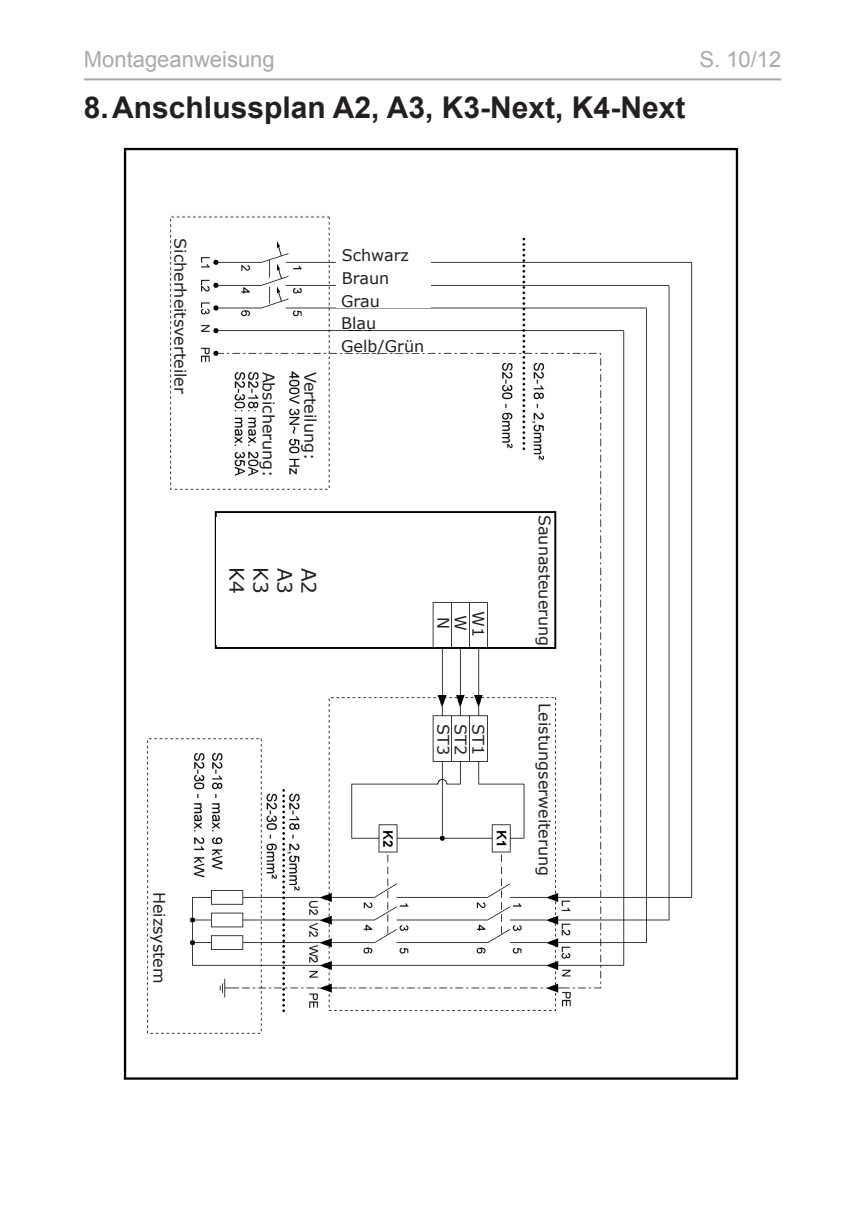
<style>
.page{position:relative;width:862px;height:1214px;background:#fff}
.page>*{position:absolute;margin:0;border:0;box-sizing:border-box;transform-origin:0 0}
.t1{font:700 30px "Arial";color:#231f20}
.t2{font:22px "Arial";color:#a8a9ad}
.t3{font:20px "MS Reference Sans Serif";color:#231f20}
.t4{font:16px "MS Reference Sans Serif";color:#231f20}
</style>
<div class="page">
<img style="left:123px;top:147px;width:616px;height:933px">
<hr style="left:84px;top:78px;width:697px;height:2px;background:#a8a9ad">
<div style="left:525px;top:514px;width:26px;height:132px;background:#fff"></div>
<div style="left:534px;top:703px;width:17px;height:179px;background:#fff"></div>
<div style="left:472px;top:606px;width:12px;height:36px;background:#fff"></div>
<div style="left:455px;top:605px;width:12px;height:36px;background:#fff"></div>
<div style="left:437px;top:607px;width:13px;height:36px;background:#fff"></div>
<div style="left:149px;top:886px;width:17px;height:100px;background:#fff"></div>
<div style="left:173px;top:232px;width:14px;height:170px;background:#fff"></div>
<div style="left:303px;top:366px;width:14px;height:94px;background:#fff"></div>
<div style="left:262px;top:366px;width:13px;height:114px;background:#fff"></div>
<div style="left:336px;top:249px;width:95px;height:13px;background:#fff"></div>
<div style="left:336px;top:272px;width:95px;height:13px;background:#fff"></div>
<div style="left:336px;top:294px;width:95px;height:14px;background:#fff"></div>
<div style="left:336px;top:317px;width:95px;height:13px;background:#fff"></div>
<div style="left:336px;top:340px;width:95px;height:13px;background:#fff"></div>
<div style="left:217px;top:517px;width:100px;height:127px;background:#fff"></div>
<div style="left:472px;top:719px;width:12px;height:36px;background:#fff"></div>
<div style="left:455px;top:719px;width:12px;height:36px;background:#fff"></div>
<div style="left:437px;top:719px;width:13px;height:36px;background:#fff"></div>
<h2 class="t2" style="left:84px;top:44px;width:192px">Montageanweisung</h2>
<h2 class="t2" style="left:699px;top:44px;width:83px">S. 10/12</h2>
<p class="t1" style="left:84px;top:87px;width:603px">8.Anschlussplan A2, A3, K3-Next, K4-Next</p>
<p class="t4" style="left:191px;top:238px;width:157px;rotate:90deg">Sicherheitsverteiler</p>
<p class="t4" style="left:279px;top:371px;width:107px;rotate:90deg">Absicherung:</p>
<p class="t4" style="left:320px;top:371px;width:90px;rotate:90deg">Verteilung:</p>
<p class="t4" style="left:342px;top:245px;width:69px">Schwarz</p>
<p class="t4" style="left:342px;top:268px;width:49px">Braun</p>
<p class="t4" style="left:341px;top:290px;width:40px">Grau</p>
<p class="t4" style="left:341px;top:313px;width:37px">Blau</p>
<p class="t4" style="left:341px;top:336px;width:85px">Gelb/Grün</p>
<p class="t3" style="left:249px;top:567px;width:28px;rotate:90deg">K4</p>
<p class="t3" style="left:273px;top:567px;width:28px;rotate:90deg">K3</p>
<p class="t3" style="left:297px;top:567px;width:28px;rotate:90deg">A3</p>
<p class="t3" style="left:321px;top:567px;width:28px;rotate:90deg">A2</p>
<p class="t4" style="left:453px;top:616px;width:13px;rotate:90deg">N</p>
<p class="t4" style="left:471px;top:615px;width:17px;rotate:90deg">W</p>
<p class="t4" style="left:488px;top:611px;width:27px;rotate:90deg">W1</p>
<p class="t4" style="left:453px;top:724px;width:32px;rotate:90deg">ST3</p>
<p class="t4" style="left:471px;top:724px;width:32px;rotate:90deg">ST2</p>
<p class="t4" style="left:488px;top:724px;width:32px;rotate:90deg">ST1</p>
<p class="t4" style="left:169px;top:891px;width:93px;rotate:90deg">Heizsystem</p>
<p class="t4" style="left:555px;top:514px;width:133px;rotate:90deg">Saunasteuerung</p>
<p class="t4" style="left:555px;top:703px;width:174px;rotate:90deg">Leistungserweiterung</p>
</div>
